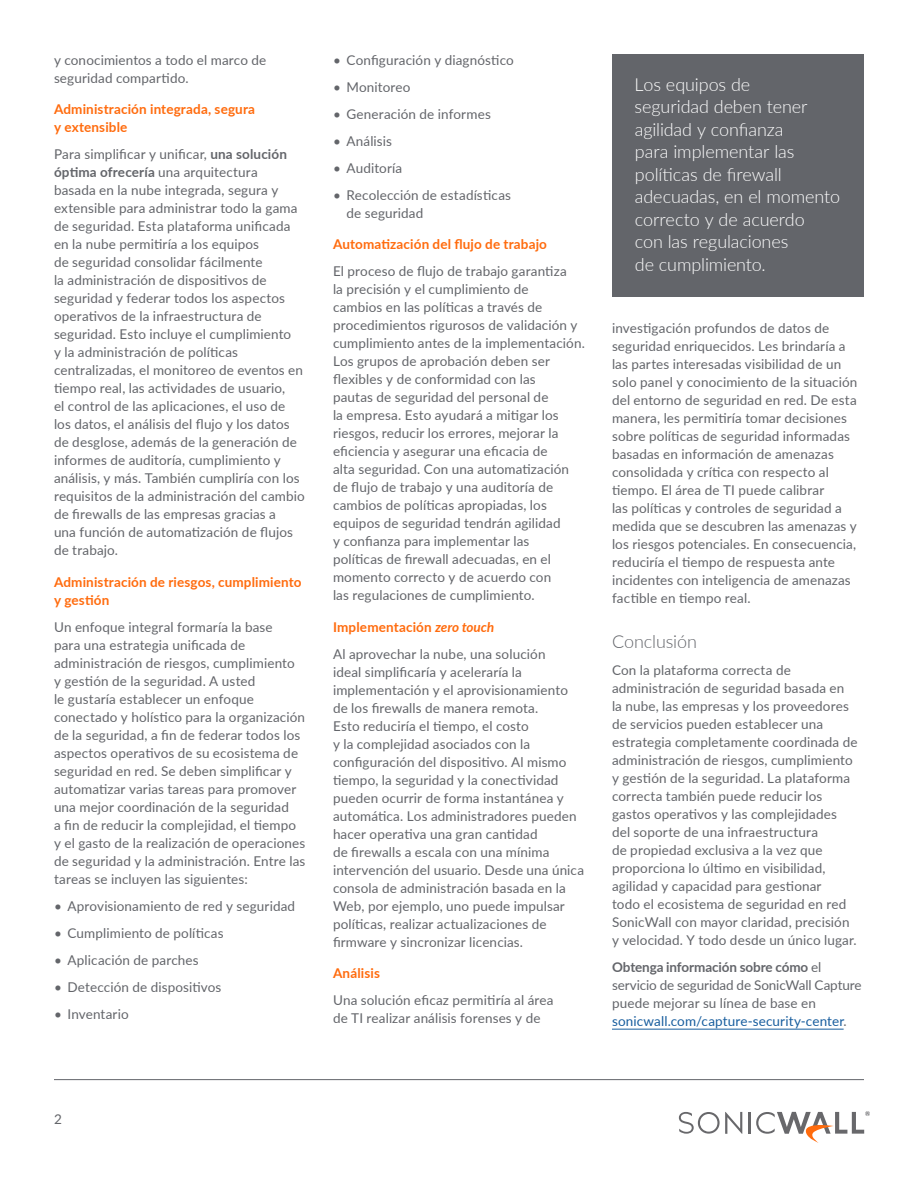
<style>
.page{position:relative;width:918px;height:1188px;background:#fff}
.page>*{position:absolute;margin:0;border:0;box-sizing:border-box;transform-origin:0 0}
.Callout_Box_Medium{font:300 18px/22.5px "Lato";letter-spacing:-.005em;color:#fff}
.Section_Heading_1{font:300 18px "Lato";letter-spacing:-.01em;color:#63656a}
.Body_Copy{font:13.5px/18px "Lato";letter-spacing:.01em;color:#63656a}
.Section_Heading_2_Su{font:700 13.5px/18px "Lato";letter-spacing:.01em;color:#ff6b0d}
.s1{font-weight:700}
.s2{font-style:italic}
.s3{color:#175d9e}
</style>
<div class="page">
<hr style="left:748px;top:1112px;width:2px;height:22px;background:#68686b">
<svg style="left:679px;top:1112px;width:63px;height:22px"></svg>
<svg style="left:756px;top:1111px;width:114px;height:32px"></svg>
<hr style="left:54px;top:1079px;width:810px;height:1px;background:#63656a">
<hr style="left:612px;top:1029px;width:232px;height:1px;background:#175d9e">
<div style="left:612px;top:54px;width:252px;height:243px;background:#63656a"></div>
<p class="Body_Copy" style="left:54px;top:50px;width:214px">y conocimientos a todo el marco de seguridad compartido.</p>
<p class="Section_Heading_2_Su" style="left:54px;top:100px;width:203px">Administración integrada, segura y extensible</p>
<p class="Body_Copy" style="left:54px;top:145px;width:252px">Para simplificar y unificar, <span class="s1">una solución óptima ofrecería</span> una arquitectura<br>basada en la nube integrada, segura y extensible para administrar todo la gama de seguridad. Esta plataforma unificada en la nube permitiría a los equipos<br>de seguridad consolidar fácilmente<br>la administración de dispositivos de seguridad y federar todos los aspectos operativos de la infraestructura de seguridad. Esto incluye el cumplimiento<br>y la administración de políticas centralizadas, el monitoreo de eventos en tiempo real, las actividades de usuario,<br>el control de las aplicaciones, el uso de los datos, el análisis del flujo y los datos de desglose, además de la generación de informes de auditoría, cumplimiento y análisis, y más. También cumpliría con los requisitos de la administración del cambio de firewalls de las empresas gracias a<br>una función de automatización de flujos de trabajo.</p>
<p class="Section_Heading_2_Su" style="left:54px;top:572px;width:249px">Administración de riesgos, cumplimiento y gestión</p>
<p class="Body_Copy" style="left:54px;top:617px;width:253px">Un enfoque integral formaría la base<br>para una estrategia unificada de administración de riesgos, cumplimiento<br>y gestión de la seguridad. A usted<br>le gustaría establecer un enfoque conectado y holístico para la organización de la seguridad, a fin de federar todos los aspectos operativos de su ecosistema de seguridad en red. Se deben simplificar y automatizar varias tareas para promover una mejor coordinación de la seguridad<br>a fin de reducir la complejidad, el tiempo y el gasto de la realización de operaciones de seguridad y la administración. Entre las tareas se incluyen las siguientes:</p>
<p class="Body_Copy" style="left:54px;top:896px;width:243px">• Aprovisionamiento de red y seguridad</p>
<p class="Body_Copy" style="left:54px;top:923px;width:171px">• Cumplimiento de políticas</p>
<p class="Body_Copy" style="left:54px;top:950px;width:146px">• Aplicación de parches</p>
<p class="Body_Copy" style="left:54px;top:977px;width:169px">• Detección de dispositivos</p>
<p class="Body_Copy" style="left:54px;top:1004px;width:76px">• Inventario</p>
<p class="Body_Copy" style="left:333px;top:50px;width:182px">• Configuración y diagnóstico</p>
<p class="Body_Copy" style="left:333px;top:77px;width:79px">• Monitoreo</p>
<p class="Body_Copy" style="left:333px;top:104px;width:159px">• Generación de informes</p>
<p class="Body_Copy" style="left:333px;top:131px;width:60px">• Análisis</p>
<p class="Body_Copy" style="left:333px;top:158px;width:71px">• Auditoría</p>
<p class="Body_Copy" style="left:346px;top:185px;width:166px;text-indent:-14px">• Recolección de estadísticas de seguridad</p>
<p class="Section_Heading_2_Su" style="left:333px;top:235px;width:216px">Automatización del flujo de trabajo</p>
<p class="Body_Copy" style="left:333px;top:262px;width:253px">El proceso de flujo de trabajo garantiza<br>la precisión y el cumplimiento de<br>cambios en las políticas a través de procedimientos rigurosos de validación y cumplimiento antes de la implementación.<br>Los grupos de aprobación deben ser flexibles y de conformidad con las<br>pautas de seguridad del personal de<br>la empresa. Esto ayudará a mitigar los riesgos, reducir los errores, mejorar la eficiencia y asegurar una eficacia de<br>alta seguridad. Con una automatización de flujo de trabajo y una auditoría de cambios de políticas apropiadas, los equipos de seguridad tendrán agilidad<br>y confianza para implementar las<br>políticas de firewall adecuadas, en el momento correcto y de acuerdo con<br>las regulaciones de cumplimiento.</p>
<p class="Section_Heading_2_Su" style="left:333px;top:617px;width:163px">Implementación <span class="s2">zero touch</span></p>
<p class="Body_Copy" style="left:333px;top:644px;width:253px">Al aprovechar la nube, una solución<br>ideal simplificaría y aceleraría la implementación y el aprovisionamiento de los firewalls de manera remota.<br>Esto reduciría el tiempo, el costo<br>y la complejidad asociados con la configuración del dispositivo. Al mismo tiempo, la seguridad y la conectividad pueden ocurrir de forma instantánea y automática. Los administradores pueden hacer operativa una gran cantidad<br>de firewalls a escala con una mínima intervención del usuario. Desde una única consola de administración basada en la Web, por ejemplo, uno puede impulsar políticas, realizar actualizaciones de firmware y sincronizar licencias.</p>
<p class="Section_Heading_2_Su" style="left:333px;top:964px;width:49px">Análisis</p>
<p class="Body_Copy" style="left:333px;top:991px;width:222px">Una solución eficaz permitiría al área de TI realizar análisis forenses y de</p>
<p class="Callout_Box_Medium" style="left:635px;top:73px;width:207px">Los equipos de<br>seguridad deben tener agilidad y confianza<br>para implementar las políticas de firewall adecuadas, en el momento correcto y de acuerdo<br>con las regulaciones<br>de cumplimiento.</p>
<p class="Body_Copy" style="left:612px;top:319px;width:247px">investigación profundos de datos de seguridad enriquecidos. Les brindaría a las partes interesadas visibilidad de un solo panel y conocimiento de la situación del entorno de seguridad en red. De esta manera, les permitiría tomar decisiones sobre políticas de seguridad informadas basadas en información de amenazas consolidada y crítica con respecto al tiempo. El área de TI puede calibrar<br>las políticas y controles de seguridad a medida que se descubren las amenazas y los riesgos potenciales. En consecuencia, reduciría el tiempo de respuesta ante incidentes con inteligencia de amenazas factible en tiempo real.</p>
<p class="Section_Heading_1" style="left:612px;top:629px;width:86px">Conclusión</p>
<p class="Body_Copy" style="left:612px;top:661px;width:247px">Con la plataforma correcta de administración de seguridad basada en la nube, las empresas y los proveedores de servicios pueden establecer una estrategia completamente coordinada de administración de riesgos, cumplimiento y gestión de la seguridad. La plataforma correcta también puede reducir los gastos operativos y las complejidades del soporte de una infraestructura<br>de propiedad exclusiva a la vez que proporciona lo último en visibilidad, agilidad y capacidad para gestionar<br>todo el ecosistema de seguridad en red SonicWall con mayor claridad, precisión y velocidad. Y todo desde un único lugar.</p>
<p class="Body_Copy" style="left:612px;top:958px;width:251px"><span class="s1">Obtenga información sobre cómo</span> el servicio de seguridad de SonicWall Capture puede mejorar su línea de base en <span class="s3">sonicwall.com/capture-security-center</span>.</p>
<p class="Body_Copy" style="left:54px;top:1110px;width:9px">2</p>
</div>
